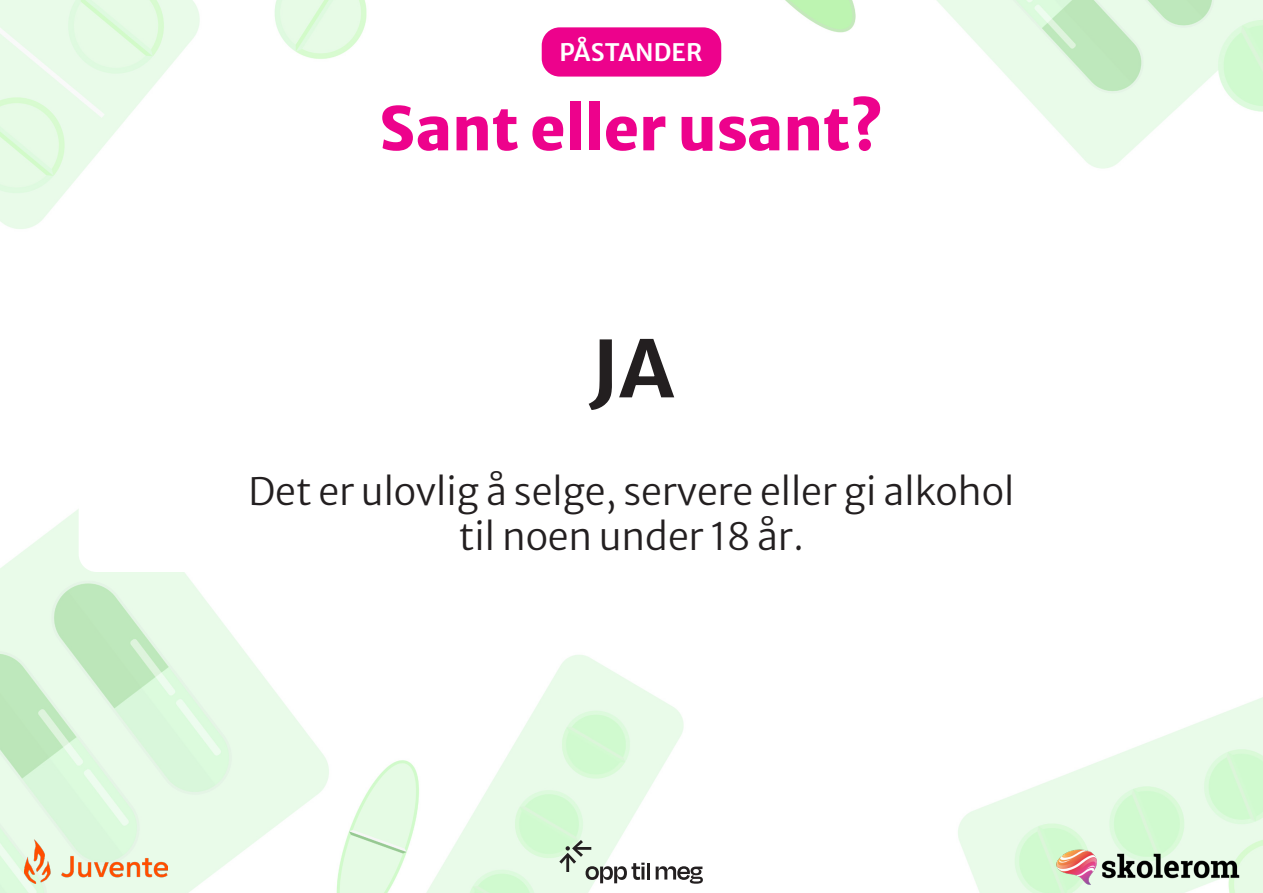
<style>
.page{position:relative;width:1263px;height:893px;background:#fff}
.page>*{position:absolute;margin:0;border:0;box-sizing:border-box;transform-origin:0 0}
.t1{font:700 78px "Merriweather Sans";color:#231f20}
.t2{font:800 60px "Merriweather Sans";color:#ed028c}
.t3{font:37.5px/45px "Merriweather Sans";color:#231f20;text-align:center}
.t4{font:600 24px "Merriweather Sans";letter-spacing:.005em;color:#fff}
</style>
<div class="page">
<img style="left:0;top:0;width:1263px;height:893px">
<svg style="left:336px;top:0;width:570px;height:234px"></svg>
<div style="left:542px;top:27px;width:179px;height:50px;background:#ed028c;border-radius:18px"></div>
<div style="left:79px;top:446px;width:1105px;height:126px;background:#fff;border-radius:18px"></div>
<img style="left:1042px;top:839px;width:219px;height:53px">
<img style="left:24px;top:840px;width:144px;height:43px">
<hr style="left:647px;top:863px;width:3px;height:16px;background:#231f20">
<svg style="left:656px;top:866px;width:47px;height:18px"></svg>
<svg style="left:559px;top:840px;width:86px;height:43px"></svg>
<p class="t4" style="left:559px;top:31px;width:144px">PÅSTANDER</p>
<h2 class="t2" style="left:379px;top:76px;width:506px">Sant eller usant?</h2>
<h1 class="t1" style="left:590px;top:301px;width:86px">JA</h1>
<p class="t3" style="left:248px;top:465px;width:767px">Det er ulovlig å selge, servere eller gi alkohol til noen under 18 år.</p>
</div>
